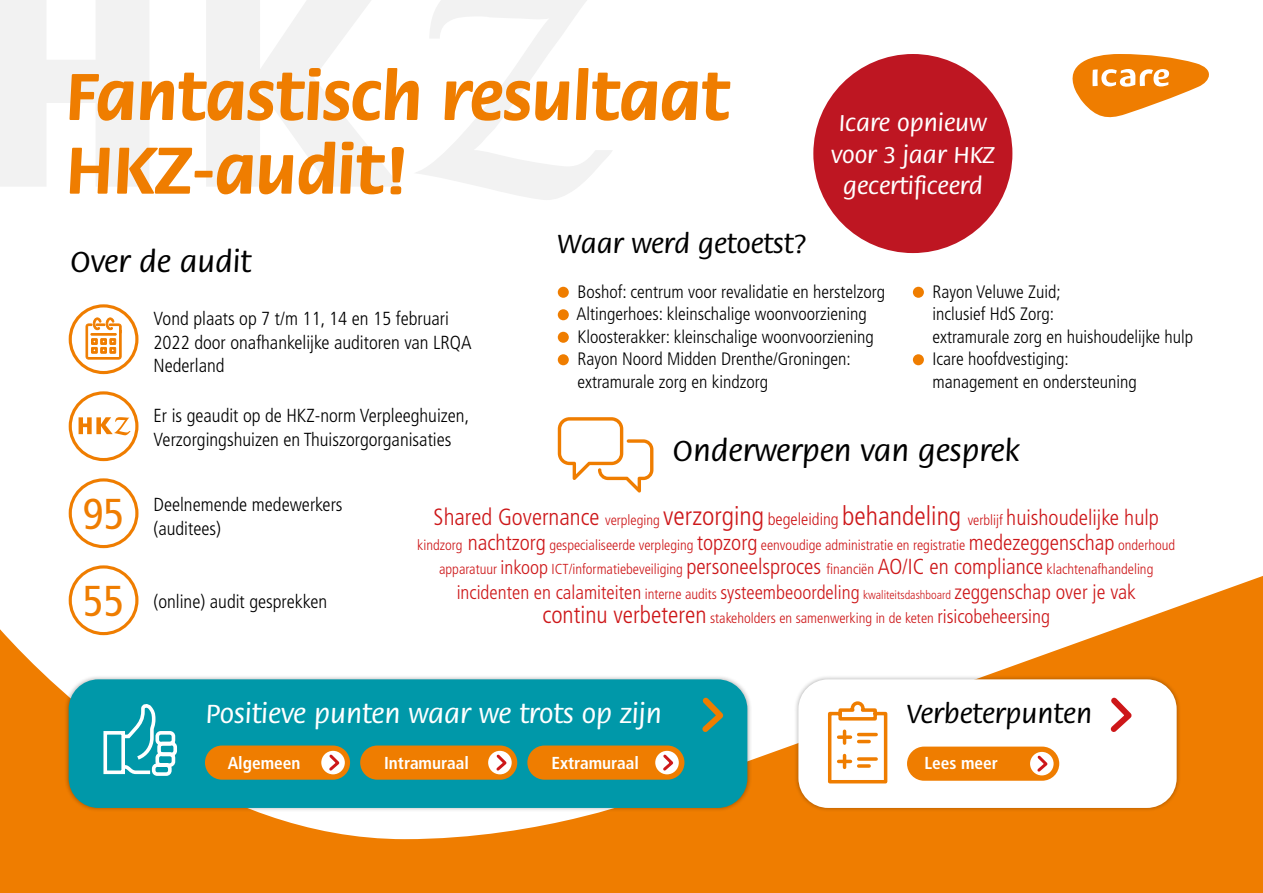
<style>
.page{position:relative;width:1263px;height:893px;background:#fff}
.page>*{position:absolute;margin:0;border:0;box-sizing:border-box;transform-origin:0 0}
.t1{font:700 70.65px/73.7px "Flora Std";color:#ef7d00}
.t2{font:condensed 43.2px/87px "Frutiger LT Std";color:#ef7d00}
.t3{font:500 31.8px "Flora Std";color:#000}
.t4{font:500 28.8px "Flora Std";color:#fff}
.t5{font:500 28.8px "Flora Std";color:#000}
.t6{font:300 condensed 26.55px "Frutiger LT Std";color:#cd1719}
.t7{font:500 25.2px/31.5px "Flora Std";color:#fff;text-align:center}
.t8{font:300 condensed 19.35px "Frutiger LT Std";color:#cd1719}
.t9{font:300 condensed 18.9px/23.7px "Frutiger LT Std";color:#000}
.t10{font:300 condensed 18px/22.5px "Frutiger LT Std";color:#000}
.t11{font:700 condensed 17.25px "Frutiger LT Std";color:#fff}
.t12{font:300 condensed 14.55px/24.5px "Frutiger LT Std";color:#cd1719;text-align:center}
.s1{font-size:23.55px}
.s2{font-size:14.55px}
.s3{font-size:16.95px}
.s4{font-size:21.75px}
.s5{font-size:19.35px}
.s6{font-size:12px}
.s7{font-size:20.55px}
.s8{font-size:24.15px}
</style>
<div class="page">
<svg style="left:416px;top:0;width:196px;height:200px"></svg>
<svg style="left:0;top:0;width:149px;height:186px"></svg>
<svg style="left:206px;top:0;width:193px;height:186px"></svg>
<svg style="left:0;top:576px;width:1263px;height:317px;fill:#ef7d00"></svg>
<div style="left:558px;top:287px;width:11px;height:11px;background:#ef7d00;border-radius:50%"></div>
<div style="left:558px;top:309px;width:11px;height:11px;background:#ef7d00;border-radius:50%"></div>
<div style="left:558px;top:332px;width:11px;height:11px;background:#ef7d00;border-radius:50%"></div>
<div style="left:558px;top:354px;width:11px;height:11px;background:#ef7d00;border-radius:50%"></div>
<div style="left:913px;top:287px;width:11px;height:11px;background:#ef7d00;border-radius:50%"></div>
<div style="left:913px;top:354px;width:11px;height:11px;background:#ef7d00;border-radius:50%"></div>
<div style="left:69px;top:304px;width:69px;height:70px;border:3px solid #ef7d00;border-radius:50%"></div>
<svg style="left:85px;top:305px;width:37px;height:55px"></svg>
<div style="left:69px;top:478px;width:69px;height:70px;border:3px solid #ef7d00;border-radius:50%"></div>
<div style="left:69px;top:565px;width:69px;height:70px;border:3px solid #ef7d00;border-radius:50%"></div>
<div style="left:69px;top:391px;width:69px;height:70px;border:3px solid #ef7d00;border-radius:50%"></div>
<svg style="left:79px;top:417px;width:52px;height:18px"></svg>
<svg style="left:558px;top:417px;width:95px;height:76px"></svg>
<div style="left:64px;top:675px;width:688px;height:137px;background:#000;opacity:.3"></div>
<div style="left:69px;top:679px;width:678px;height:129px;background:#0098a9;border-radius:30px"></div>
<div style="left:205px;top:745px;width:145px;height:35px;background:#ef7d00;border-radius:17px"></div>
<div style="left:321px;top:751px;width:24px;height:23px;background:#fff;border-radius:50%"></div>
<svg style="left:326px;top:752px;width:16px;height:21px"></svg>
<div style="left:360px;top:745px;width:157px;height:35px;background:#ef7d00;border-radius:17px"></div>
<div style="left:488px;top:751px;width:24px;height:23px;background:#fff;border-radius:50%"></div>
<svg style="left:494px;top:752px;width:15px;height:21px"></svg>
<div style="left:527px;top:745px;width:157px;height:35px;background:#ef7d00;border-radius:17px"></div>
<svg style="left:655px;top:751px;width:24px;height:23px"></svg>
<svg style="left:660px;top:752px;width:16px;height:21px"></svg>
<svg style="left:103px;top:704px;width:74px;height:72px"></svg>
<svg style="left:702px;top:697px;width:22px;height:35px"></svg>
<div style="left:794px;top:675px;width:387px;height:137px;background:#000;opacity:.3"></div>
<div style="left:798px;top:679px;width:379px;height:129px;background:#fff;border-radius:30px"></div>
<div style="left:907px;top:747px;width:152px;height:34px;background:#ef7d00;border-radius:17px"></div>
<div style="left:1030px;top:752px;width:23px;height:23px;background:#fff;border-radius:50%"></div>
<svg style="left:1035px;top:753px;width:15px;height:21px"></svg>
<svg style="left:828px;top:701px;width:60px;height:83px"></svg>
<svg style="left:1110px;top:697px;width:22px;height:35px"></svg>
<div style="left:813px;top:54px;width:199px;height:199px;background:#be1622;border-radius:50%"></div>
<svg style="left:1072px;top:54px;width:137px;height:64px"></svg>
<h1 class="t1" style="left:66px;top:61px;width:665px">Fantastisch resultaat<br>HKZ-audit!</h1>
<h3 class="t5" style="left:558px;top:229px;width:250px">Waar werd getoetst?</h3>
<p class="t10" style="left:576px;top:281px;width:310px">Boshof: centrum voor revalidatie en herstelzorg Altingerhoes: kleinschalige woonvoorziening Kloosterakker: kleinschalige woonvoorziening Rayon Noord Midden Drenthe/Groningen: extramurale zorg en kindzorg</p>
<p class="t10" style="left:932px;top:281px;width:262px">Rayon Veluwe Zuid;<br>inclusief HdS Zorg:<br>extramurale zorg en huishoudelijke hulp<br>Icare hoofdvestiging:<br>management en ondersteuning</p>
<h3 class="t7" style="left:831px;top:108px;width:165px">Icare opnieuw voor 3 jaar HKZ gecertificeerd</h3>
<h3 class="t3" style="left:70px;top:245px;width:182px">Over de audit</h3>
<p class="t9" style="left:153px;top:307px;width:320px">Vond plaats op 7 t/m 11, 14 en 15 februari<br>2022 door onafhankelijke auditoren van LRQA<br>Nederland</p>
<p class="t9" style="left:153px;top:404px;width:317px">Er is geaudit op de HKZ-norm Verpleeghuizen,<br>Verzorgingshuizen en Thuiszorgorganisaties</p>
<h3 class="t3" style="left:673px;top:434px;width:348px">Onderwerpen van gesprek</h3>
<h2 class="t2" style="left:83px;top:471px;width:43px">95<br>55</h2>
<p class="t9" style="left:153px;top:493px;width:191px">Deelnemende medewerkers (auditees)</p>
<p class="t9" style="left:153px;top:590px;width:175px">(online) audit gesprekken</p>
<h3 class="t6" style="left:434px;top:501px;width:727px"><span class="s1">Shared Governance</span> <span class="s2">verpleging</span> verzorging <span class="s3">begeleiding</span> behandeling <span class="s2">verblijf</span> <span class="s4">huishoudelijke hulp</span></h3>
<p class="t12" style="left:417px;top:533px;width:759px">kindzorg <span class="s4">nachtzorg</span> gespecialiseerde verpleging <span class="s4">topzorg</span> eenvoudige administratie en registratie <span class="s4">medezeggenschap</span> onderhoud apparatuur <span class="s5">inkoop</span> ICT/informatiebeveiliging <span class="s4">personeelsproces</span> financiën <span class="s4">AO/IC en compliance</span> klachtenafhandeling</p>
<p class="t8" style="left:457px;top:581px;width:681px">incidenten en calamiteiten <span class="s2">interne audits</span> systeembeoordeling <span class="s6">kwaliteitsdashboard</span> <span class="s7">zeggenschap over je vak</span></p>
<p class="t12" style="left:542px;top:606px;width:509px"><span class="s8">continu verbeteren</span> stakeholders en samenwerking in de keten <span class="s5">risicobeheersing</span></p>
<h3 class="t4" style="left:206px;top:698px;width:457px">Positieve punten waar we trots op zijn</h3>
<p class="t11" style="left:228px;top:753px;width:74px">Algemeen</p>
<p class="t11" style="left:384px;top:753px;width:86px">Intramuraal</p>
<p class="t11" style="left:551px;top:753px;width:89px">Extramuraal</p>
<h3 class="t5" style="left:907px;top:698px;width:186px">Verbeterpunten</h3>
<p class="t11" style="left:924px;top:753px;width:75px">Lees meer</p>
</div>
